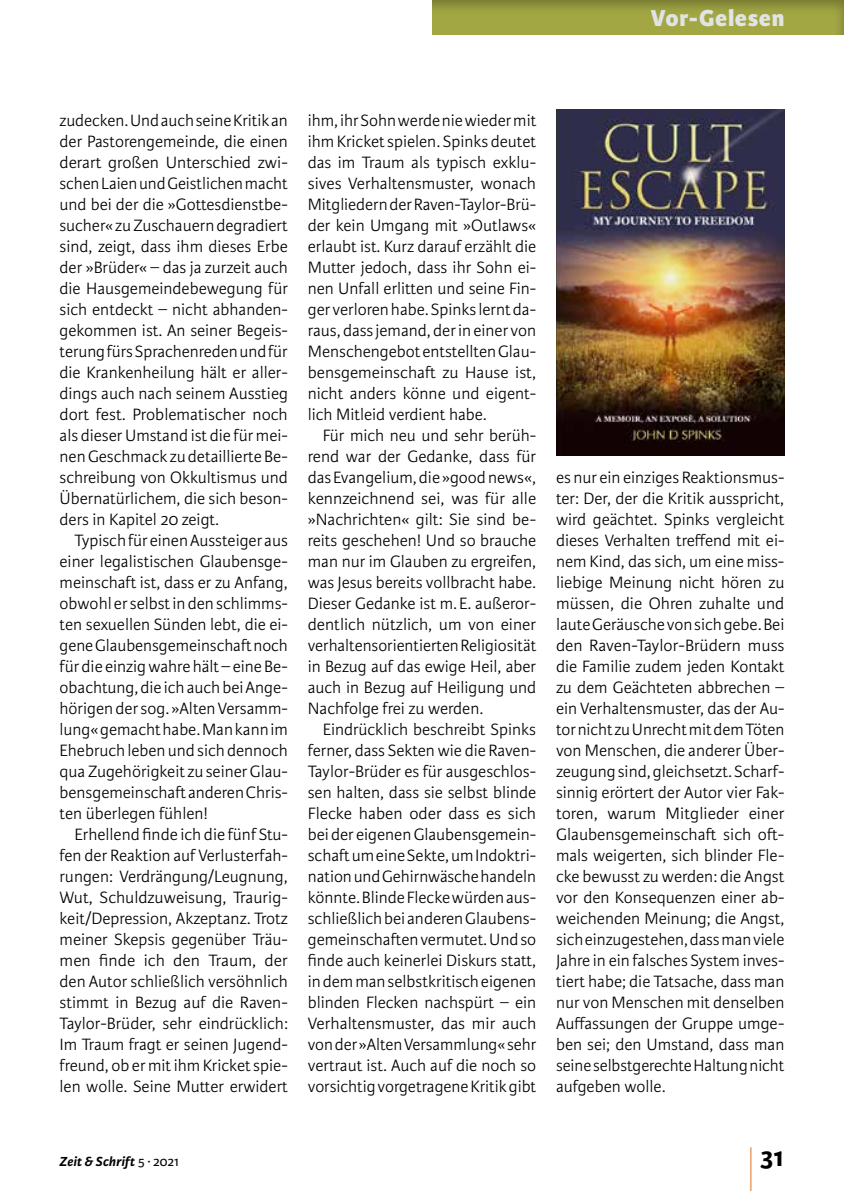
<style>
.page{position:relative;width:844px;height:1191px;background:#fff}
.page>*{position:absolute;margin:0;border:0;box-sizing:border-box;transform-origin:0 0}
.t1{font:300 59.5px "Karmina Sans Basic";color:#df7427;scale:.29 1}
.t2{font:700 28px "Karmina Sans Basic";color:#000}
.t3{font:800 24.5px "Karmina Sans Basic";letter-spacing:.025em;color:#e2e3e4}
.t4{font:300 17.5px/21px "Karmina Sans Basic";color:#000;text-align:justify}
.t5{font:italic 700 14px "Karmina Sans Basic";letter-spacing:.015em;color:#000}
.s1{font-weight:400;font-style:normal}
</style>
<div class="page">
<img style="left:556px;top:109px;width:228px;height:346px">
<div style="left:430px;top:0;width:413px;height:35px;background:#000;opacity:.3"></div>
<h3 class="t3" style="left:650px;top:4px;width:135px">Vor-Gelesen</h3>
<p class="t4" style="left:60px;top:110px;width:230px">zudecken. Und auch seine Kritik an der Pastorengemeinde, die einen derart großen Unterschied zwi&shy;schen Laien und Geistlichen macht und bei der die »Gottesdienstbe&shy;sucher« zu Zuschauern degradiert sind, zeigt, dass ihm dieses Erbe der »Brüder« – das ja zurzeit auch die Hausgemeindebewegung für sich entdeckt – nicht abhanden&shy;gekommen ist. An seiner Begeis&shy;terung fürs Sprachenreden und für die Krankenheilung hält er aller&shy;dings auch nach seinem Ausstieg dort fest. Problematischer noch als dieser Umstand ist die für mei&shy;nen Geschmack zu detaillierte Be&shy;schreibung von Okkultismus und Übernatürlichem, die sich beson&shy;ders in Kapitel 20 zeigt.</p>
<p class="t4" style="left:60px;top:530px;width:230px;text-indent:15px">Typisch für einen Aussteiger aus einer legalistischen Glaubensge&shy;meinschaft ist, dass er zu Anfang, obwohl er selbst in den schlimms&shy;ten sexuellen Sünden lebt, die ei&shy;gene Glaubensgemeinschaft noch für die einzig wahre hält – eine Be&shy;obachtung, die ich auch bei Ange&shy;hörigen der sog. »Alten Versamm&shy;lung« gemacht habe. Man kann im Ehebruch leben und sich dennoch qua Zugehörigkeit zu seiner Glau&shy;bensgemeinschaft anderen Chris&shy;ten überlegen fühlen!</p>
<p class="t4" style="left:60px;top:824px;width:230px;text-indent:15px">Erhellend finde ich die fünf Stu&shy;fen der Reaktion auf Verlusterfah&shy;rungen: Verdrängung/Leugnung, Wut, Schuldzuweisung, Traurig&shy;keit/Depression, Akzeptanz. Trotz meiner Skepsis gegenüber Träu&shy;men finde ich den Traum, der den Autor schließlich versöhnlich stimmt in Bezug auf die Raven-Taylor-Brüder, sehr eindrücklich:<br>Im Traum fragt er seinen Jugend&shy;freund, ob er mit ihm Kricket spie&shy;len wolle. Seine Mutter erwidert</p>
<p class="t4" style="left:308px;top:110px;width:230px">ihm, ihr Sohn werde nie wieder mit ihm Kricket spielen. Spinks deutet das im Traum als typisch exklu&shy;sives Verhaltensmuster, wonach Mitgliedern der Raven-Taylor-Brü&shy;der kein Umgang mit »Outlaws« erlaubt ist. Kurz darauf erzählt die Mutter jedoch, dass ihr Sohn ei&shy;nen Unfall erlitten und seine Fin&shy;ger verloren habe. Spinks lernt da&shy;raus, dass jemand, der in einer von Menschengebot entstellten Glau&shy;bensgemeinschaft zu Hause ist, nicht anders könne und eigent&shy;lich Mitleid verdient habe.</p>
<p class="t4" style="left:308px;top:425px;width:230px;text-indent:15px">Für mich neu und sehr berüh&shy;rend war der Gedanke, dass für das Evangelium, die »good news«, kennzeichnend sei, was für alle »Nachrichten« gilt: Sie sind be&shy;reits geschehen! Und so brauche man nur im Glauben zu ergreifen, was Jesus bereits vollbracht habe.<br>Dieser Gedanke ist m. E. außeror&shy;dentlich nützlich, um von einer verhaltensorientierten Religiosität in Bezug auf das ewige Heil, aber auch in Bezug auf Heiligung und Nachfolge frei zu werden.</p>
<p class="t4" style="left:308px;top:719px;width:230px;text-indent:15px">Eindrücklich beschreibt Spinks ferner, dass Sekten wie die Raven-Taylor-Brüder es für ausgeschlos&shy;sen halten, dass sie selbst blinde Flecke haben oder dass es sich bei der eigenen Glaubensgemein&shy;schaft um eine Sekte, um Indoktri&shy;nation und Gehirnwäsche handeln könnte. Blinde Flecke würden aus&shy;schließlich bei anderen Glaubens&shy;gemeinschaften vermutet. Und so finde auch keinerlei Diskurs statt, in dem man selbstkritisch eigenen blinden Flecken nachspürt – ein Verhaltensmuster, das mir auch von der »Alten Versammlung« sehr vertraut ist. Auch auf die noch so vorsichtig vorgetragene Kritik gibt</p>
<p class="t4" style="left:556px;top:467px;width:230px">es nur ein einziges Reaktionsmus&shy;ter: Der, der die Kritik ausspricht, wird geächtet. Spinks vergleicht dieses Verhalten treffend mit ei&shy;nem Kind, das sich, um eine miss&shy;liebige Meinung nicht hören zu müssen, die Ohren zuhalte und laute Geräusche von sich gebe. Bei den Raven-Taylor-Brüdern muss die Familie zudem jeden Kontakt zu dem Geächteten abbrechen – ein Verhaltensmuster, das der Au&shy;tor nicht zu Unrecht mit dem Töten von Menschen, die anderer Über&shy;zeugung sind, gleichsetzt. Scharf&shy;sinnig erörtert der Autor vier Fak&shy;toren, warum Mitglieder einer Glaubensgemeinschaft sich oft&shy;mals weigerten, sich blinder Fle&shy;cke bewusst zu werden: die Angst vor den Konsequenzen einer ab&shy;weichenden Meinung; die Angst, sich einzugestehen, dass man viele Jahre in ein falsches System inves&shy;tiert habe; die Tatsache, dass man nur von Menschen mit denselben Auffassungen der Gruppe umge&shy;ben sei; den Umstand, dass man seine selbstgerechte Haltung nicht aufgeben wolle.</p>
<h1 class="t1" style="left:748px;top:1140px;width:17px">|</h1>
<p class="t5" style="left:60px;top:1153px;width:121px">Zeit &amp; Schrift <span class="s1">5 ∙ 2021</span></p>
<h2 class="t2" style="left:760px;top:1141px;width:25px">31</h2>
</div>
